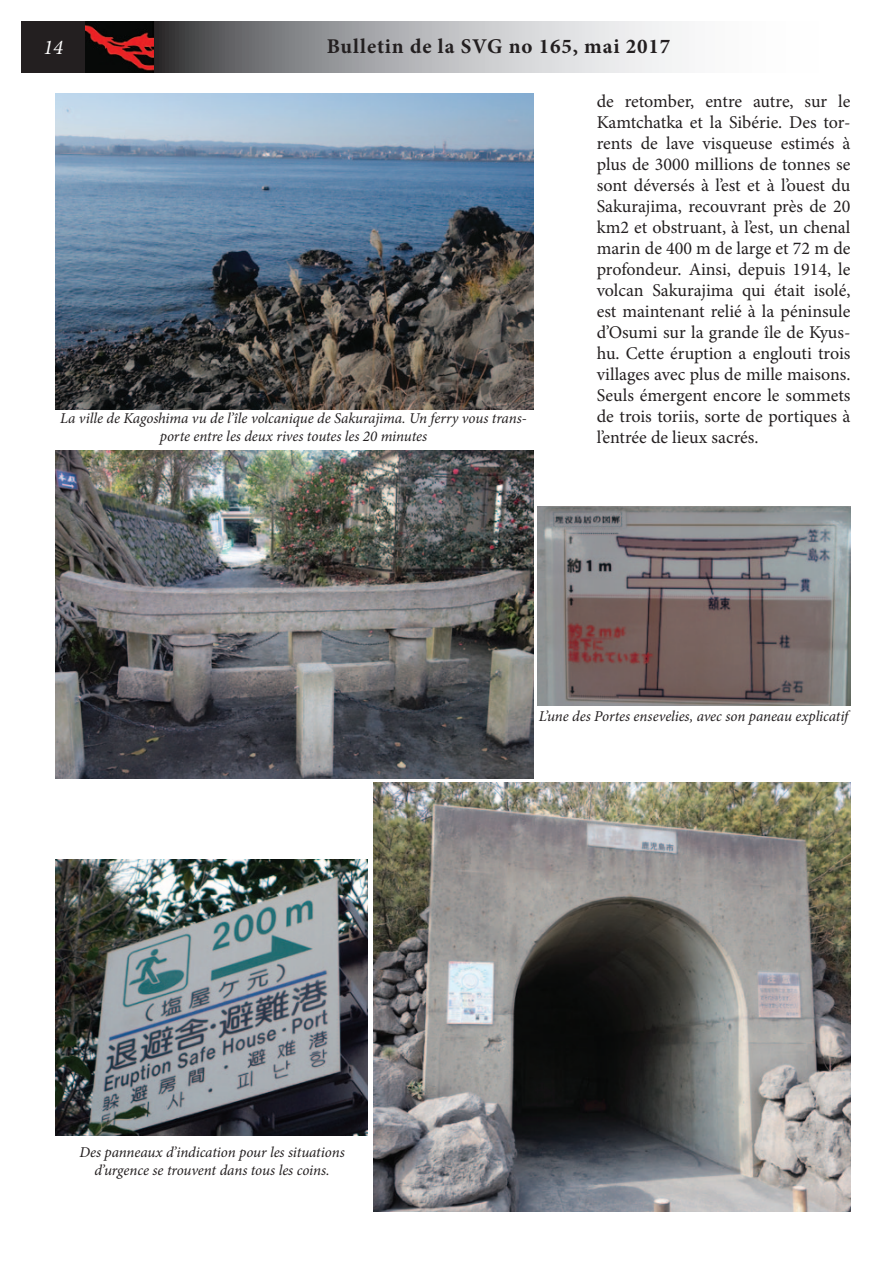
<style>
.page{position:relative;width:893px;height:1263px;background:#fff}
.page>*{position:absolute;margin:0;border:0;box-sizing:border-box;transform-origin:0 0}
.t1{font:700 21px "Minion Pro";letter-spacing:.04em;color:#231f20}
.t2{font:italic 21px "Minion Pro";color:#fff}
.t3{font:18px/21px "Minion Pro";color:#231f20;text-align:justify}
.t4{font:italic 15px/18px "Minion Pro";letter-spacing:-.01em;color:#231f20;text-align:center}
</style>
<div class="page">
<img style="left:55px;top:859px;width:313px;height:276px">
<img style="left:538px;top:506px;width:312px;height:200px">
<img style="left:55px;top:451px;width:479px;height:327px">
<img style="left:373px;top:782px;width:477px;height:430px">
<img style="left:55px;top:94px;width:479px;height:315px">
<svg style="left:21px;top:21px;width:661px;height:51px;background:#9b9b9d"></svg>
<img style="left:85px;top:21px;width:68px;height:51px">
<p class="t2" style="left:43px;top:33px;width:22px">14</p>
<p class="t1" style="left:327px;top:32px;width:345px">Bulletin de la SVG no 165, mai 2017</p>
<p class="t4" style="left:60px;top:410px;width:468px">La ville de Kagoshima vu de l’île volcanique de Sakurajima. Un ferry vous trans&shy;porte entre les deux rives toutes les 20 minutes</p>
<p class="t3" style="left:597px;top:90px;width:255px">de retomber, entre autre, sur le Kamtchatka et la Sibérie. Des tor&shy;rents de lave visqueuse estimés à plus de 3000 millions de tonnes se sont déversés à l’est et à l’ouest du Sakurajima, recouvrant près de 20 km2 et obstruant, à l’est, un chenal marin de 400 m de large et 72 m de profondeur. Ainsi, depuis 1914, le volcan Sakurajima qui était isolé, est maintenant relié à la péninsule d’Osumi sur la grande île de Kyus&shy;hu. Cette éruption a englouti trois villages avec plus de mille maisons.<br>Seuls émergent encore le sommets de trois toriis, sorte de portiques à l’entrée de lieux sacrés.</p>
<p class="t4" style="left:539px;top:707px;width:311px">L’une des Portes ensevelies, avec son paneau explicatif</p>
<p class="t4" style="left:79px;top:1143px;width:267px">Des panneaux d’indication pour les situations d’urgence se trouvent dans tous les coins.</p>
</div>
